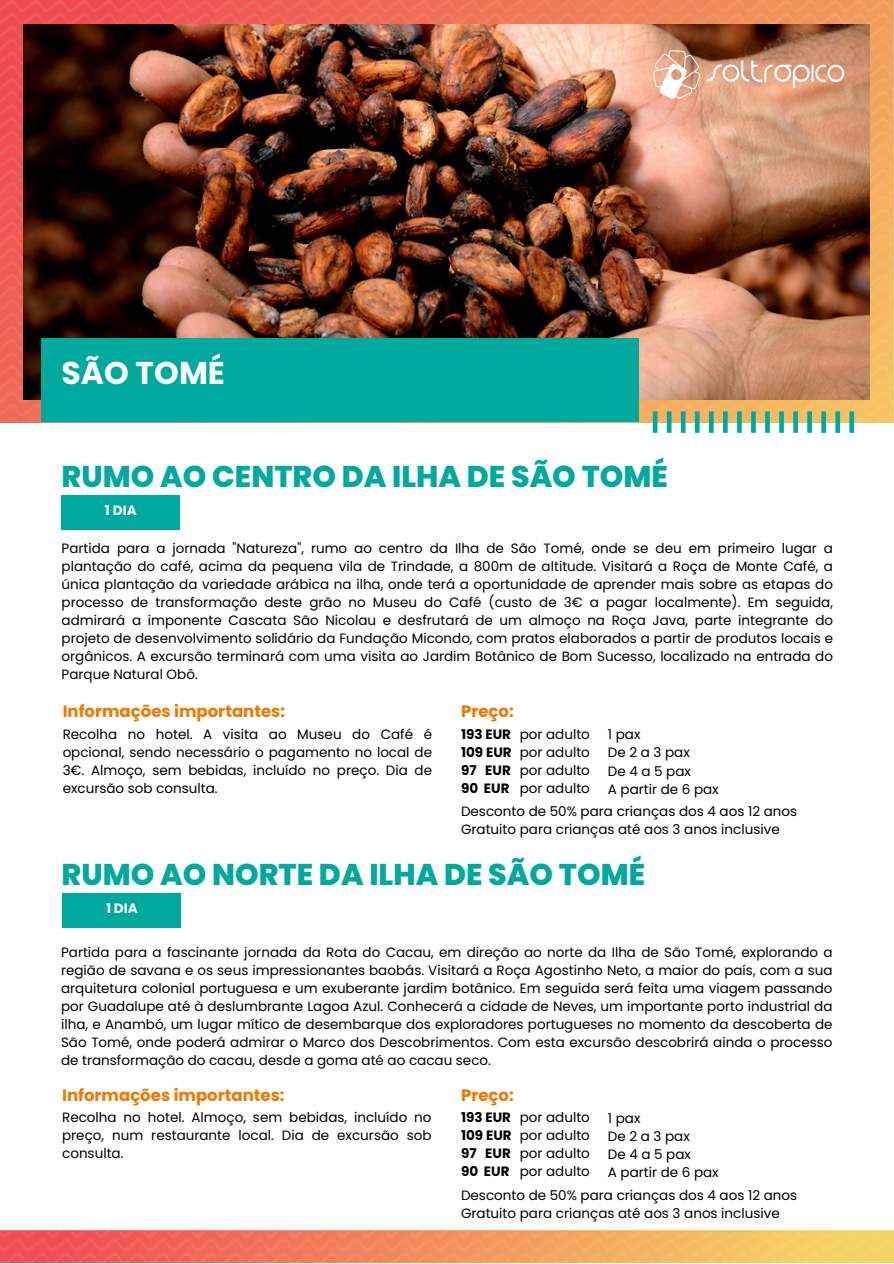
<style>
.page{position:relative;width:894px;height:1264px;background:#fff}
.page>*{position:absolute;margin:0;border:0;box-sizing:border-box;transform-origin:0 0}
.t1{font:700 31.5px "Poppins";color:#fff}
.t2{font:800 30px "Poppins";color:#00a99d}
.t3{font:700 16.5px "Poppins";color:#ed7900}
.t4{font:13.5px/18px "Poppins";color:#000;text-align:justify}
.t5{font:700 13.5px/18px "Poppins";color:#000;text-align:justify}
.t6{font:13.5px "Poppins";letter-spacing:.265em;color:#000}
.t7{font:700 13.5px "Poppins";color:#fff}
</style>
<div class="page">
<img style="left:0;top:0;width:893px;height:422px">
<svg style="left:652px;top:411px;width:201px;height:22px"></svg>
<img style="left:23px;top:24px;width:846px;height:375px">
<div style="left:62px;top:495px;width:118px;height:34px;background:#00a99d"></div>
<div style="left:41px;top:338px;width:597px;height:84px;background:#00a99d"></div>
<img style="left:643px;top:41px;width:210px;height:67px">
<img style="left:0;top:1230px;width:893px;height:32px">
<div style="left:63px;top:892px;width:118px;height:35px;background:#00a99d"></div>
<p class="t1" style="left:62px;top:350px;width:165px">SÃO TOMÉ</p>
<p class="t2" style="left:62px;top:455px;width:607px">RUMO AO CENTRO DA ILHA DE SÃO TOMÉ</p>
<p class="t7" style="left:105px;top:501px;width:33px">1 DIA</p>
<h1 class="t4" style="left:62px;top:539px;width:772px">Partida para a jornada "Natureza", rumo ao centro da Ilha de São Tomé, onde se deu em primeiro lugar a plantação do café, acima da pequena vila de Trindade, a 800m de altitude. Visitará a Roça de Monte Café, a única plantação da variedade arábica na ilha, onde terá a oportunidade de aprender mais sobre as etapas do processo de transformação deste grão no Museu do Café (custo de 3€ a pagar localmente). Em seguida, admirará a imponente Cascata São Nicolau e desfrutará de um almoço na Roça Java, parte integrante do projeto de desenvolvimento solidário da Fundação Micondo, com pratos elaborados a partir de produtos locais e orgânicos. A excursão terminará com uma visita ao Jardim Botânico de Bom Sucesso, localizado na entrada do Parque Natural Obô.</h1>
<h2 class="t3" style="left:63px;top:700px;width:224px">Informações importantes:</h2>
<p class="t4" style="left:63px;top:725px;width:371px">Recolha no hotel. A visita ao Museu do Café é opcional, sendo necessário o pagamento no local de 3€. Almoço, sem bebidas, incluído no preço. Dia de excursão sob consulta.</p>
<p class="t3" style="left:461px;top:700px;width:54px">Preço:</p>
<h3 class="t5" style="left:461px;top:725px;width:52px">193 EUR 109 EUR 97 EUR 90 EUR</h3>
<p class="t4" style="left:519px;top:725px;width:72px">por adulto</p>
<p class="t4" style="left:519px;top:743px;width:72px">por adulto</p>
<p class="t4" style="left:519px;top:761px;width:72px">por adulto</p>
<p class="t4" style="left:519px;top:779px;width:72px">por adulto</p>
<p class="t4" style="left:461px;top:802px;width:337px">Desconto de 50% para crianças dos 4 aos 12 anos</p>
<h1 class="t4" style="left:461px;top:820px;width:320px">Gratuito para crianças até aos 3 anos inclusive</h1>
<p class="t4" style="left:607px;top:725px;width:34px">1 pax</p>
<p class="t6" style="left:607px;top:743px;width:83px">De2a3pax</p>
<p class="t6" style="left:607px;top:761px;width:85px">De4a5pax</p>
<p class="t4" style="left:607px;top:779px;width:112px">A partir de 6 pax</p>
<h1 class="t2" style="left:62px;top:853px;width:585px">RUMO AO NORTE DA ILHA DE SÃO TOMÉ</h1>
<p class="t7" style="left:106px;top:898px;width:33px">1 DIA</p>
<h3 class="t4" style="left:61px;top:942px;width:772px">Partida para a fascinante jornada da Rota do Cacau, em direção ao norte da Ilha de São Tomé, explorando a região de savana e os seus impressionantes baobás. Visitará a Roça Agostinho Neto, a maior do país, com a sua arquitetura colonial portuguesa e um exuberante jardim botânico. Em seguida será feita uma viagem passando por Guadalupe até à deslumbrante Lagoa Azul. Conhecerá a cidade de Neves, um importante porto industrial da ilha, e Anambó, um lugar mítico de desembarque dos exploradores portugueses no momento da descoberta de São Tomé, onde poderá admirar o Marco dos Descobrimentos. Com esta excursão descobrirá ainda o processo de transformação do cacau, desde a goma até ao cacau seco.</h3>
<h2 class="t3" style="left:62px;top:1083px;width:224px">Informações importantes:</h2>
<p class="t4" style="left:62px;top:1108px;width:371px">Recolha no hotel. Almoço, sem bebidas, incluído no preço, num restaurante local. Dia de excursão sob consulta.</p>
<p class="t3" style="left:461px;top:1083px;width:54px">Preço:</p>
<h2 class="t5" style="left:461px;top:1108px;width:52px">193 EUR 109 EUR 97 EUR 90 EUR</h2>
<p class="t4" style="left:519px;top:1108px;width:72px">por adulto</p>
<p class="t4" style="left:519px;top:1126px;width:72px">por adulto</p>
<p class="t4" style="left:519px;top:1144px;width:72px">por adulto</p>
<h3 class="t4" style="left:519px;top:1162px;width:72px">por adulto</h3>
<p class="t4" style="left:461px;top:1185px;width:337px">Desconto de 50% para crianças dos 4 aos 12 anos</p>
<p class="t4" style="left:461px;top:1203px;width:320px">Gratuito para crianças até aos 3 anos inclusive</p>
<h3 class="t4" style="left:607px;top:1109px;width:34px">1 pax</h3>
<p class="t6" style="left:607px;top:1126px;width:83px">De2a3pax</p>
<h2 class="t6" style="left:607px;top:1144px;width:85px">De4a5pax</h2>
<p class="t4" style="left:607px;top:1163px;width:112px">A partir de 6 pax</p>
</div>
